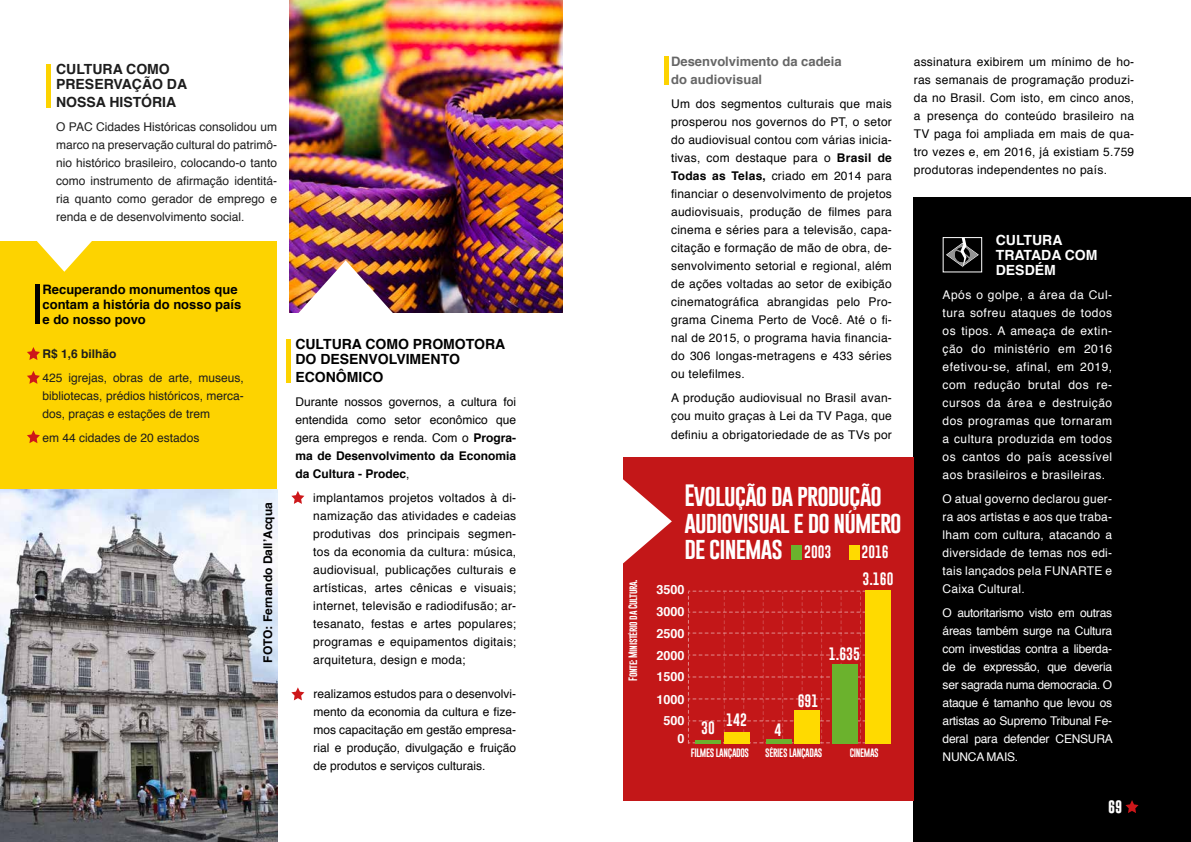
<style>
.page{position:relative;width:1191px;height:842px;background:#fff}
.page>*{position:absolute;margin:0;border:0;box-sizing:border-box;transform-origin:0 0}
.t1{font:22.5px/26.4px "Gobold";letter-spacing:-.04em;color:#fff}
.t2{font:700 14px/15px "Helvetica";color:#000}
.t3{font:700 14px/15px "Helvetica";color:#1d1d1d}
.t4{font:700 14px/15px "Helvetica";color:#fff}
.t5{font:13.1px "Gobold";color:#fff}
.t6{font:700 13px/15px "Helvetica";color:#000}
.t7{font:700 13px/18px "Helvetica";color:#666}
.t8{font:700 13px "Gobold";color:#fff}
.t9{font:700 12.6px "Helvetica";color:#fff}
.t10{font:12px/18px "Helvetica";letter-spacing:.02em;color:#000;text-align:justify}
.t11{font:12px/18px "Helvetica";letter-spacing:.02em;color:#fff;text-align:justify}
.t12{font:12px/18px "Helvetica";color:#1d1d1d;text-align:justify}
.t13{font:700 12px "Helvetica";color:#000}
.t14{font:700 12px "Helvetica";color:#1d1d1d}
.t15{font:8.9px "Gobold";letter-spacing:-.04em;color:#fff}
.s1{font-weight:700}
.s2{font-size:13.1px}
</style>
<div class="page">
<div style="left:0;top:242px;width:277px;height:322px;background:#fdd300"></div>
<svg style="left:33px;top:241px;width:63px;height:31px"></svg>
<div style="left:913px;top:197px;width:278px;height:645px;background:#000"></div>
<div style="left:46px;top:64px;width:5px;height:44px;background:#fdd300"></div>
<div style="left:35px;top:284px;width:5px;height:40px;background:#000"></div>
<div style="left:286px;top:339px;width:5px;height:44px;background:#fdd300"></div>
<hr style="left:664px;top:57px;width:4px;height:28px;background:#fdd300">
<img style="left:0;top:489px;width:277px;height:353px">
<svg style="left:942px;top:237px;width:40px;height:36px"></svg>
<img style="left:289px;top:0;width:273px;height:312px">
<div style="left:622px;top:458px;width:291px;height:343px;background:#c31718"></div>
<svg style="left:688px;top:591px;width:177px;height:152px"></svg>
<svg style="left:622px;top:479px;width:50px;height:85px"></svg>
<div style="left:791px;top:545px;width:11px;height:14px;background:#6bb22d"></div>
<div style="left:849px;top:545px;width:10px;height:14px;background:#ffda00"></div>
<div style="left:724px;top:732px;width:25px;height:11px;background:#ffda00"></div>
<div style="left:794px;top:710px;width:26px;height:33px;background:#ffda00"></div>
<div style="left:865px;top:590px;width:25px;height:153px;background:#ffda00"></div>
<svg style="left:695px;top:739px;width:26px;height:4px"></svg>
<div style="left:766px;top:739px;width:25px;height:5px;background:#6bb22d"></div>
<div style="left:832px;top:664px;width:26px;height:79px;background:#6bb22d"></div>
<img style="left:294px;top:260px;width:103px;height:53px">
<svg style="left:1125px;top:800px;width:13px;height:13px"></svg>
<svg style="left:27px;top:347px;width:13px;height:13px"></svg>
<svg style="left:27px;top:371px;width:13px;height:13px"></svg>
<svg style="left:27px;top:430px;width:13px;height:13px"></svg>
<svg style="left:291px;top:491px;width:14px;height:13px"></svg>
<svg style="left:291px;top:687px;width:14px;height:13px"></svg>
<p class="t3" style="left:56px;top:62px;width:132px">CULTURA COMO<br>PRESERVAÇÃO DA</p>
<p class="t3" style="left:56px;top:95px;width:122px">NOSSA HISTÓRIA</p>
<p class="t12" style="left:56px;top:118px;width:222px">O PAC Cidades Históricas consolidou um marco na preservação cultural do patrimô&shy;nio histórico brasileiro, colocando-o tanto como instrumento de afirmação identitá&shy;ria quanto como gerador de emprego e renda e de desenvolvimento social.</p>
<p class="t6" style="left:43px;top:282px;width:200px">Recuperando monumentos que contam a história do nosso país e do nosso povo</p>
<p class="t14" style="left:43px;top:344px;width:76px">R$ 1,6 bilhão</p>
<p class="t12" style="left:43px;top:369px;width:203px">425 igrejas, obras de arte, museus, bibliotecas, prédios históricos, merca&shy;dos, praças e estações de trem</p>
<p class="t12" style="left:43px;top:429px;width:158px">em 44 cidades de 20 estados</p>
<p class="t13" style="left:258px;top:663px;width:162px;rotate:-90deg">FOTO: Fernando Dall’Acqua</p>
<p class="t2" style="left:295px;top:337px;width:211px">CULTURA COMO PROMOTORA<br>DO DESENVOLVIMENTO</p>
<p class="t2" style="left:295px;top:370px;width:89px">ECONÔMICO</p>
<p class="t10" style="left:295px;top:393px;width:222px">Durante nossos governos, a cultura foi entendida como setor econômico que gera empregos e renda. Com o <span class="s1">Progra&shy;ma de Desenvolvimento da Economia da Cultura - Prodec</span>,</p>
<p class="t10" style="left:313px;top:489px;width:204px;text-indent:-18px">▪ implantamos projetos voltados à di&shy;namização das atividades e cadeias produtivas dos principais segmen&shy;tos da economia da cultura: música, audiovisual, publicações culturais e artísticas, artes cênicas e visuais; internet, televisão e radiodifusão; ar&shy;tesanato, festas e artes populares; programas e equipamentos digitais; arquitetura, design e moda;</p>
<p class="t10" style="left:313px;top:685px;width:204px;text-indent:-18px">▪ realizamos estudos para o desenvolvi&shy;mento da economia da cultura e fize&shy;mos capacitação em gestão empresa&shy;rial e produção, divulgação e fruição de produtos e serviços culturais.</p>
<p class="t15" style="left:627px;top:681px;width:103px;rotate:-90deg">Fonte: Ministério da Cultura.</p>
<p class="t7" style="left:671px;top:53px;width:172px">Desenvolvimento da cadeia do audiovisual</p>
<p class="t10" style="left:671px;top:96px;width:222px">Um dos segmentos culturais que mais prosperou nos governos do PT, o setor do audiovisual contou com várias inicia&shy;tivas, com destaque para o <span class="s1">Brasil de Todas as Telas,</span> criado em 2014 para financiar o desenvolvimento de projetos audiovisuais, produção de filmes para cinema e sé ries para a televisão, capa&shy;citação e formação de mão de obra, de&shy;senvolvimento setorial e regional, além de ações voltadas ao setor de exibição cinematográfica abrangidas pelo Pro&shy;grama Cinema Perto de Você. Até o fi&shy;nal de 2015, o programa havia financia&shy;do 306 longas-metragens e 433 séries ou telefilmes.</p>
<p class="t10" style="left:671px;top:390px;width:222px">A produção audiovisual no Brasil avan&shy;çou muito graças à Lei da TV Paga, que definiu a obrigatoriedade de as TVs por</p>
<h1 class="t1" style="left:684px;top:482px;width:219px">Evolução da produção audiovisual e do número de cinemas <span class="s2">2003</span></h1>
<p class="t5" style="left:861px;top:543px;width:29px">2016</p>
<p class="t9" style="left:656px;top:579px;width:30px">3500</p>
<p class="t9" style="left:656px;top:601px;width:30px">3000</p>
<p class="t9" style="left:656px;top:623px;width:30px">2500</p>
<p class="t9" style="left:656px;top:645px;width:30px">2000</p>
<p class="t9" style="left:656px;top:666px;width:30px">1500</p>
<p class="t9" style="left:656px;top:689px;width:30px">1000</p>
<p class="t9" style="left:663px;top:710px;width:23px">500</p>
<p class="t9" style="left:677px;top:728px;width:9px">0</p>
<p class="t5" style="left:701px;top:720px;width:15px">30</p>
<p class="t5" style="left:726px;top:711px;width:22px">142</p>
<p class="t5" style="left:862px;top:570px;width:32px">3.160</p>
<p class="t5" style="left:774px;top:721px;width:8px">4</p>
<p class="t5" style="left:829px;top:645px;width:33px">1.635</p>
<p class="t5" style="left:797px;top:693px;width:22px">691</p>
<p class="t15" style="left:690px;top:747px;width:60px">FILMES LANÇADOS</p>
<p class="t15" style="left:765px;top:747px;width:59px">SÉRIES LANÇADAS</p>
<p class="t15" style="left:849px;top:747px;width:30px">CINEMAS</p>
<p class="t10" style="left:913px;top:53px;width:222px">assinatura exibirem um mínimo de ho&shy;ras semanais de programação produzi&shy;da no Brasil. Com isto, em cinco anos, a presença do conteúdo brasileiro na TV paga foi ampliada em mais de qua&shy;tro vezes e, em 2016, já existiam 5.759 produtoras independentes no país.</p>
<p class="t4" style="left:995px;top:232px;width:103px">CULTURA<br>TRATADA COM<br>DESDÉM</p>
<p class="t11" style="left:942px;top:286px;width:171px">Após o golpe, a área da Cul&shy;tura sofreu ataques de todos os tipos. A ameaça de extin&shy;ção do ministério em 2016 efetivou-se, afinal, em 2019, com redução brutal dos re&shy;cursos da área e destruição dos programas que tornaram a cultura produzida em todos os cantos do país acessível aos brasileiros e brasileiras.</p>
<p class="t11" style="left:942px;top:490px;width:171px">O atual governo declarou guer&shy;ra aos artistas e aos que traba&shy;lham com cultura, atacando a diversidade de temas nos edi&shy;tais lançados pela FUNARTE e Caixa Cultural.</p>
<p class="t11" style="left:942px;top:604px;width:172px">O autoritarismo visto em outras áreas também surge na Cultura com investidas contra a liberda&shy;de de expressão, que deveria ser sagrada numa democracia. O ataque é tamanho que levou os artistas ao Supremo Tribunal Fe&shy;deral para defender CENSURA NUNCA MAIS.</p>
<p class="t8" style="left:1108px;top:799px;width:16px">69</p>
</div>
